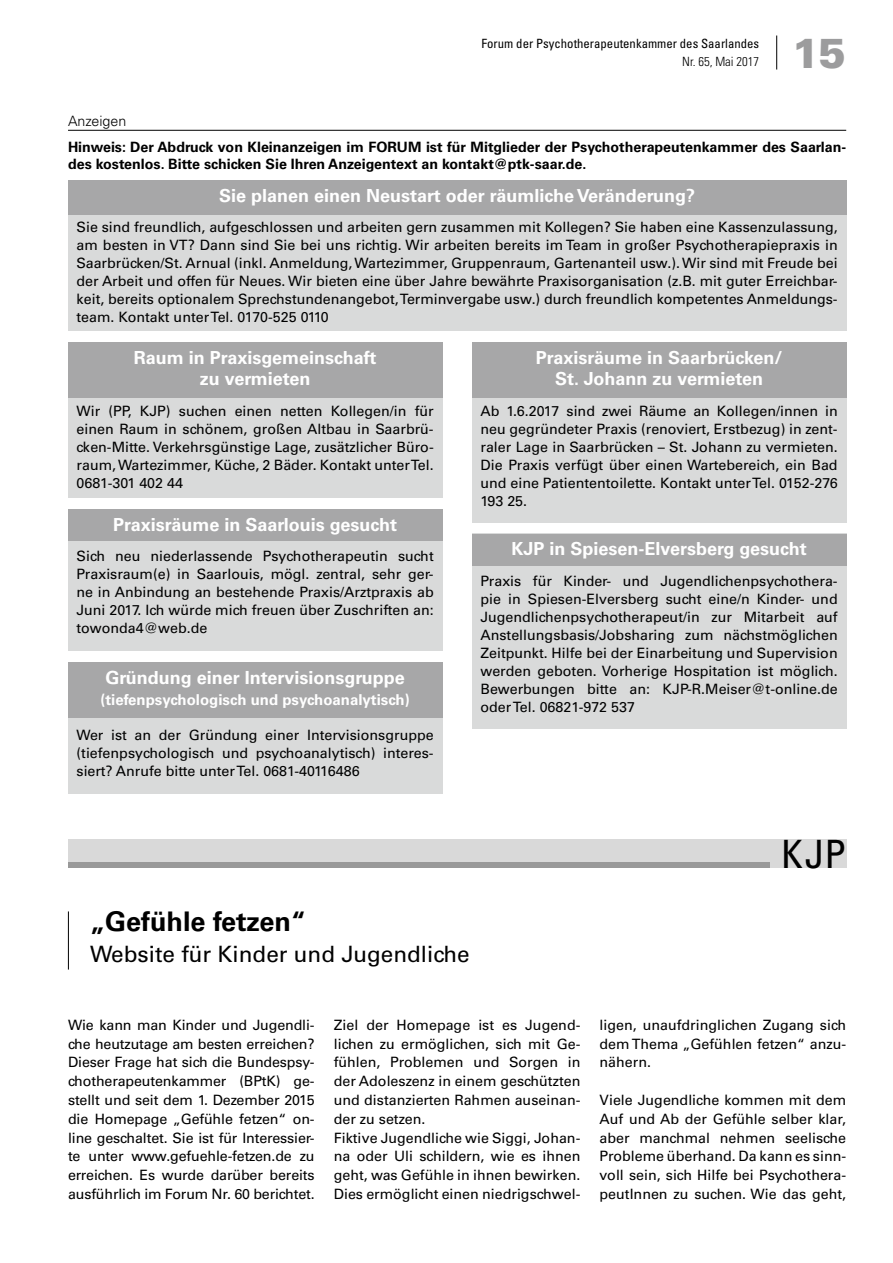
<style>
.page{position:relative;width:893px;height:1263px;background:#fff}
.page>*{position:absolute;margin:0;border:0;box-sizing:border-box;transform-origin:0 0}
.t1{font:900 42px "Univers LT Std";color:#9c9c9d}
.t2{font:condensed 39px "Univers LT Std";color:#000}
.t3{font:700 27px "Univers LT Std";color:#000}
.t4{font:22.5px "Univers LT Std";color:#000}
.t5{font:700 18px/21px "Univers LT Std";color:#fff;text-align:center}
.t6{font:700 15px "Univers LT Std";color:#fff}
.t7{font:14.25px/18px "Univers LT Std";color:#000;text-align:justify}
.t8{font:700 14.25px/17.1px "Univers LT Std";color:#000}
.t9{font:300 14.25px "Univers LT Std";color:#000}
.t10{font:condensed 12.75px "Univers LT Std";color:#000}
.t11{font:300 condensed 12.75px "Univers LT Std";color:#000}
</style>
<div class="page">
<hr style="left:776px;top:36px;width:1px;height:34px;background:#000">
<hr style="left:68px;top:130px;width:778px;height:1px;background:#000">
<div style="left:472px;top:534px;width:374px;height:195px;background:#d9dada"></div>
<div style="left:472px;top:534px;width:374px;height:32px;background:#a7a7a8"></div>
<div style="left:68px;top:662px;width:374px;height:132px;background:#d9dada"></div>
<div style="left:68px;top:662px;width:374px;height:55px;background:#a7a7a8"></div>
<div style="left:68px;top:180px;width:778px;height:151px;background:#d9dada"></div>
<div style="left:68px;top:180px;width:778px;height:34px;background:#a7a7a8"></div>
<div style="left:68px;top:342px;width:374px;height:156px;background:#d9dada"></div>
<div style="left:68px;top:342px;width:374px;height:56px;background:#a7a7a8"></div>
<div style="left:472px;top:342px;width:374px;height:181px;background:#d9dada"></div>
<div style="left:472px;top:342px;width:374px;height:56px;background:#a7a7a8"></div>
<div style="left:68px;top:509px;width:374px;height:142px;background:#d9dada"></div>
<div style="left:68px;top:509px;width:374px;height:32px;background:#a7a7a8"></div>
<div style="left:68px;top:840px;width:778px;height:28px;background:#d9d9d9"></div>
<div style="left:68px;top:862px;width:702px;height:6px;background:#999"></div>
<hr style="left:68px;top:911px;width:1px;height:58px;background:#000">
<p class="t10" style="left:482px;top:35px;width:279px">Forum der Psychotherapeutenkammer des Saarlandes</p>
<p class="t11" style="left:682px;top:54px;width:78px">Nr. 65, Mai 2017</p>
<h1 class="t1" style="left:792px;top:27px;width:56px">15</h1>
<p class="t9" style="left:68px;top:112px;width:60px">Anzeigen</p>
<p class="t8" style="left:68px;top:138px;width:780px">Hinweis: Der Abdruck von Kleinanzeigen im FORU M ist für Mitglieder der Psychotherapeutenkammer des Saarlan&shy;des kostenlos. Bitte schicken Sie Ihren Anzeigentext an kontakt@ptk-saar.de.</p>
<p class="t5" style="left:219px;top:185px;width:478px">Sie planen einen Neustart oder räumliche Veränderung?</p>
<p class="t7" style="left:77px;top:218px;width:763px">Sie sind freundlich, aufgeschlossen und arbeiten gern zusammen mit Kollegen? Sie haben eine Kassenzulassung, am besten in VT? Dann sind Sie bei uns richtig. Wir arbeiten bereits im Team in großer Psychotherapiepraxis in Saarbrücken/St. Arnual (inkl. Anmeldung, Wartezimmer, Gruppenraum, Gartenanteil usw.). Wir sind mit Freude bei der Arbeit und offen für Neues. Wir bieten eine über Jahre bewährte Praxisorganisation (z.B. mit guter Erreichbar&shy;keit, bereits optionalem Sprechstundenangebot, Terminvergabe usw.) durch freundlich kompetentes Anmeldungs&shy;team. Kontakt unter Tel. 0170-525 0110</p>
<p class="t5" style="left:134px;top:347px;width:244px">Raum in Praxisgemeinschaft zu vermieten</p>
<p class="t7" style="left:77px;top:402px;width:359px">Wir (PP, KJP) suchen einen netten Kollegen/in für einen Raum in schönem, großen Altbau in Saarbrü&shy;cken-Mitte. Verkehrsgünstige Lage, zusätzlicher Büro&shy;raum, Wartezimmer, Küche, 2 Bäder. Kontakt unter Tel.<br>0681-301 402 44</p>
<p class="t5" style="left:536px;top:347px;width:248px">Praxisräume in Saarbrücken/<br>St. Johann zu vermieten</p>
<p class="t7" style="left:480px;top:402px;width:359px">Ab 1.6.2017 sind zwei Räume an Kollegen/innen in neu gegründeter Praxis (renoviert, Erstbezug) in zent&shy;raler Lage in Saarbrücken – St. Johann zu vermieten.<br>Die Praxis verfügt über einen Wartebereich, ein Bad und eine Patiententoilette. Kontakt unter Tel. 0152-276<br>193 25.</p>
<p class="t5" style="left:113px;top:514px;width:285px">Praxisräume in Saarlouis gesucht</p>
<p class="t7" style="left:77px;top:547px;width:359px">Sich neu niederlassende Psychotherapeutin sucht Praxisraum(e) in Saarlouis, mögl. zentral, sehr ger&shy;ne in Anbindung an bestehende Praxis/Arztpraxis ab Juni 2017. Ich würde mich freuen über Zuschriften an: towonda4@web.de</p>
<p class="t5" style="left:105px;top:667px;width:301px">Gründung einer Intervisionsgruppe</p>
<p class="t6" style="left:100px;top:691px;width:311px">(tiefenpsychologisch und psychoanalytisch)</p>
<p class="t7" style="left:77px;top:726px;width:359px">Wer ist an der Gründung einer I ntervisionsgruppe (tiefenpsychologisch und psychoanalytisch) interes&shy;siert? Anrufe bitte unter Tel. 0681-40116486</p>
<p class="t5" style="left:511px;top:538px;width:297px">KJP in Spiesen-Elversberg gesucht</p>
<p class="t7" style="left:480px;top:572px;width:359px">Praxis für Kinder- und Jugendlichenpsychothera&shy;pie in Spiesen-Elversberg sucht eine/n Kinder- und Jugendlichenpsychotherapeut/in zur Mitarbeit auf Anstellungsbasis/Jobsharing zum nächstmöglichen Zeitpunkt. Hilfe bei der Einarbeitung und Supervision werden geboten. Vorherige Hospitation ist möglich.<br>Bewerbungen bitte an: KJP-R.Meiser@t-online.de oder Tel. 06821-972 537</p>
<h3 class="t3" style="left:90px;top:906px;width:217px">„Gefühle fetzen“</h3>
<h3 class="t4" style="left:90px;top:941px;width:381px">Website für Kinder und Jugendliche</h3>
<h2 class="t2" style="left:781px;top:829px;width:66px">KJP</h2>
<p class="t7" style="left:68px;top:1015px;width:248px;line-height:18.8px">Wie kann man Kinder und Jugendli&shy;che heutzutage am besten erreichen?<br>Dieser Frage hat sich die Bundespsy&shy;chotherapeutenkammer (BPtK) ge&shy;stellt und seit dem 1. Dezember 2015 die Homepage „Gefühle fetzen“ on&shy;line geschaltet. Sie ist für I nteressier&shy;te unter www.gefuehle-fetzen.de zu erreichen. Es wurde darüber bereits ausführlich im Forum Nr. 60 berichtet.</p>
<p class="t7" style="left:334px;top:1015px;width:248px;line-height:18.8px;text-align:left">Ziel der Homepage ist es Jugend&shy;lichen zu ermöglichen, sich mit Ge&shy;fühlen, Problemen und Sorgen in der Adoleszenz in einem geschützten und distanzierten Rahmen auseinan&shy;der zu setzen.<br>Fiktive Jugendliche wie Siggi, Johan&shy;na oder Uli schildern, wie es ihnen geht, was Gefühle in ihnen bewirken.<br>Dies ermöglicht einen niedrigschwel-</p>
<p class="t7" style="left:600px;top:1015px;width:248px;line-height:18.8px">ligen, unaufdringlichen Zugang sich dem Thema „Gefühlen fetzen“ anzu&shy;nähern.</p>
<p class="t7" style="left:600px;top:1091px;width:248px;line-height:18.8px">Viele Jugendliche kommen mit dem Auf und Ab der Gefühle selber klar, aber manchmal nehmen seelische Probleme überhand. Da kann es sinn&shy;voll sein, sich Hilfe bei Psychothera&shy;peutI nnen zu suchen. Wie das geht,</p>
</div>
